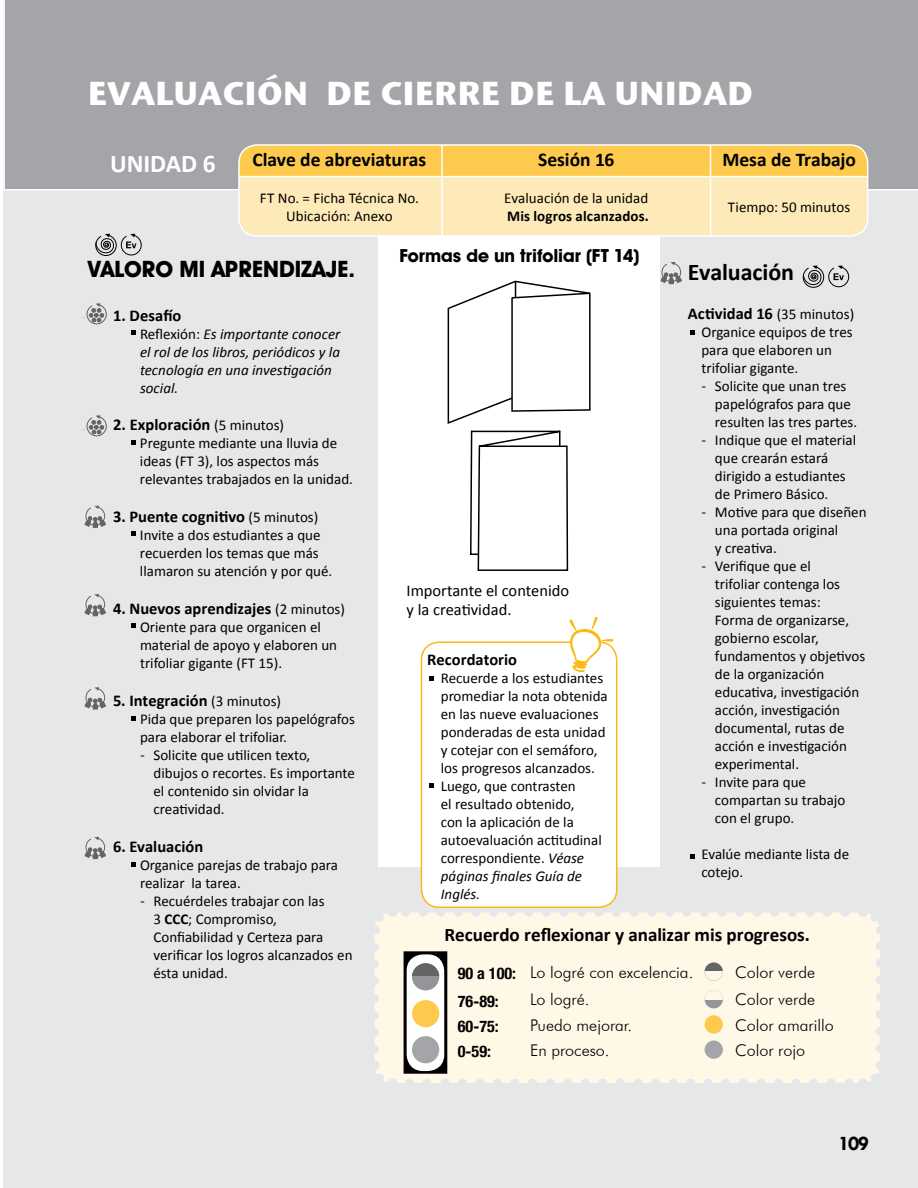
<style>
.page{position:relative;width:918px;height:1188px;background:#fff}
.page>*{position:absolute;margin:0;border:0;box-sizing:border-box;transform-origin:0 0}
.t1{font:700 33px "Stone Sans ITC";color:#fff}
.t2{font:700 25.5px "Calibri";letter-spacing:-.005em;color:#fff}
.t3{font:700 24px "Calibri";letter-spacing:-.005em;color:#000}
.t4{font:700 22.5px "Avant Guard SW";color:#000}
.t5{font:700 21px "Tw Cen";color:#000}
.t6{font:700 19.5px "Calibri";color:#000}
.t7{font:700 19.05px "Calibri";color:#000}
.t8{font:700 18px "Avant Guard SW";letter-spacing:-.005em;color:#000}
.t9{font:700 16.5px "Calibri";color:#000}
.t10{font:16.5px/19.8px "Calibri";color:#000}
.t11{font:300 16.2px "Futura BT";color:#000}
.t12{font:700 condensed 16.2px "Helvetica Neue";color:#000}
.t13{font:15px/18px "Calibri";color:#000}
.t14{font:italic 15px/18px "Calibri";letter-spacing:.005em;color:#000}
.t15{font:700 15px "Calibri";letter-spacing:.005em;color:#000}
.s1{font-style:normal}
.s2{font-weight:400;font-size:15px}
.s3{font-family:"Avant Guard SW"}
.s4{font-weight:700}
.s5{font-style:italic}
.s6{font-family:"Helvetica Neue";font-weight:700;font-stretch:condensed}
</style>
<div class="page">
<div style="left:3px;top:0;width:374px;height:1188px;background:#e6e7e8"></div>
<div style="left:661px;top:0;width:257px;height:1188px;background:#e6e7e8"></div>
<div style="left:3px;top:0;width:915px;height:191px;background:#a3a5a8"></div>
<div style="left:142px;top:867px;width:651px;height:321px;background:#e6e7e8"></div>
<svg style="left:131px;top:330px;width:4px;height:5px"></svg>
<svg style="left:131px;top:441px;width:4px;height:4px"></svg>
<svg style="left:131px;top:531px;width:4px;height:5px"></svg>
<svg style="left:131px;top:624px;width:4px;height:4px"></svg>
<svg style="left:131px;top:716px;width:4px;height:4px"></svg>
<svg style="left:131px;top:863px;width:4px;height:4px"></svg>
<svg style="left:691px;top:331px;width:4px;height:4px"></svg>
<svg style="left:691px;top:854px;width:4px;height:4px"></svg>
<svg style="left:239px;top:145px;width:629px;height:89px;background:#fddf95"></svg>
<hr style="left:441px;top:145px;width:2px;height:31px;background:#fff">
<hr style="left:710px;top:145px;width:1px;height:31px;background:#fff">
<hr style="left:239px;top:176px;width:203px;height:1px;background:#fff">
<hr style="left:442px;top:176px;width:269px;height:1px;background:#fff">
<hr style="left:441px;top:177px;width:2px;height:58px;background:#fff">
<hr style="left:711px;top:176px;width:157px;height:1px;background:#fff">
<hr style="left:710px;top:177px;width:1px;height:58px;background:#fff">
<div style="left:238px;top:144px;width:630px;height:93px;border:2px solid #fff;border-radius:18px"></div>
<svg style="left:802px;top:266px;width:48px;height:22px"></svg>
<div style="left:374px;top:912px;width:506px;height:171px;background:#fff8e7;border-radius:18px"></div>
<svg style="left:410px;top:1079px;width:443px;height:4px"></svg>
<svg style="left:401px;top:912px;width:444px;height:5px"></svg>
<svg style="left:374px;top:947px;width:23px;height:136px"></svg>
<svg style="left:862px;top:1061px;width:18px;height:22px"></svg>
<svg style="left:858px;top:912px;width:22px;height:136px"></svg>
<svg style="left:374px;top:912px;width:19px;height:22px"></svg>
<svg style="left:406px;top:953px;width:39px;height:119px"></svg>
<div style="left:404px;top:951px;width:43px;height:123px;border:1px solid #000"></div>
<div style="left:407px;top:954px;width:37px;height:117px;background:#fff;border-radius:16px"></div>
<div style="left:412px;top:1036px;width:27px;height:27px;background:#a3a5a8;border-radius:50%"></div>
<div style="left:412px;top:1000px;width:27px;height:27px;background:#feca4e;border-radius:50%"></div>
<div style="left:412px;top:963px;width:27px;height:27px;background:#939598;border-radius:50%"></div>
<svg style="left:412px;top:963px;width:27px;height:13px"></svg>
<svg style="left:705px;top:962px;width:18px;height:19px"></svg>
<div style="left:705px;top:972px;width:18px;height:9px;background:#fff8e7"></div>
<div style="left:705px;top:990px;width:18px;height:18px;background:#939598;border-radius:50%"></div>
<div style="left:705px;top:990px;width:18px;height:10px;background:#fff8e7"></div>
<div style="left:705px;top:1015px;width:18px;height:19px;background:#feca4e;border-radius:50%"></div>
<div style="left:705px;top:1041px;width:18px;height:18px;background:#a3a5a8;border-radius:50%"></div>
<div style="left:421px;top:642px;width:196px;height:265px;background:#fff;border-radius:18px"></div>
<div style="left:421px;top:641px;width:196px;height:267px;border:2px solid #fdb913;border-radius:18px"></div>
<svg style="left:569px;top:616px;width:45px;height:56px"></svg>
<svg style="left:430px;top:676px;width:4px;height:5px"></svg>
<svg style="left:430px;top:783px;width:4px;height:5px"></svg>
<svg style="left:84px;top:415px;width:23px;height:22px"></svg>
<svg style="left:84px;top:303px;width:23px;height:22px"></svg>
<svg style="left:85px;top:506px;width:21px;height:22px"></svg>
<svg style="left:85px;top:594px;width:21px;height:23px"></svg>
<svg style="left:85px;top:687px;width:21px;height:23px"></svg>
<svg style="left:85px;top:837px;width:21px;height:22px"></svg>
<svg style="left:661px;top:262px;width:21px;height:22px"></svg>
<svg style="left:447px;top:280px;width:144px;height:291px"></svg>
<svg style="left:95px;top:234px;width:47px;height:22px"></svg>
<h1 class="t1" style="left:88px;top:64px;width:667px">EVALUACIÓN DE CI ERRE DE LA UNI DAD</h1>
<h2 class="t2" style="left:110px;top:148px;width:107px">UNIDAD 6</h2>
<h3 class="t6" style="left:253px;top:147px;width:175px">Clave de abreviaturas</h3>
<h3 class="t6" style="left:538px;top:147px;width:78px">Sesión 16</h3>
<h3 class="t6" style="left:722px;top:147px;width:135px">Mesa de Trabajo</h3>
<p class="t13" style="left:260px;top:189px;width:161px;text-align:center">FT No. = Ficha Técnica No.<br>Ubicación: Anexo</p>
<p class="t13" style="left:504px;top:189px;width:145px">Evaluación de la unidad</p>
<p class="t13" style="left:728px;top:198px;width:124px">Tiempo: 50 minutos</p>
<p class="t15" style="left:507px;top:206px;width:143px">Mis logros alcanzados.</p>
<h3 class="t4" style="left:88px;top:255px;width:269px">Valoro mi aprendizaje.</h3>
<p class="t9" style="left:113px;top:305px;width:70px">1. Desafío</p>
<p class="t14" style="left:140px;top:324px;width:202px"><span class="s1">Reflexión:</span> Es importante conocer el rol de los libros, periódicos y la tecnología en una investigación social.</p>
<p class="t9" style="left:113px;top:414px;width:173px">2. Exploración <span class="s2">(5 minutos)</span></p>
<p class="t13" style="left:140px;top:435px;width:215px">Pregunte mediante una lluvia de ideas (FT 3), los aspectos más relevantes trabajados en la unidad.</p>
<p class="t9" style="left:113px;top:506px;width:207px">3. Puente cognitivo <span class="s2">(5 minutos)</span></p>
<p class="t13" style="left:140px;top:526px;width:194px">Invite a dos estudiantes a que recuerden los temas que más llamaron su atención y por qué.</p>
<p class="t9" style="left:113px;top:598px;width:234px">4. Nuevos aprendizajes <span class="s2">(2 minutos)</span></p>
<p class="t13" style="left:140px;top:618px;width:199px">Oriente para que organicen el material de apoyo y elaboren un trifoliar gigante (FT 15).</p>
<p class="t9" style="left:113px;top:690px;width:170px">5. Integración <span class="s2">(3 minutos)</span></p>
<p class="t13" style="left:140px;top:710px;width:216px">Pida que preparen los papelógrafos para elaborar el trifoliar.</p>
<p class="t13" style="left:154px;top:746px;width:203px;text-indent:-14px"><span class="s3">-</span> Solicite que utilicen texto, dibujos o recortes. Es importante el contenido sin olvidar la creatividad.</p>
<p class="t9" style="left:113px;top:836px;width:92px">6. Evaluación</p>
<p class="t13" style="left:140px;top:856px;width:200px">Organice parejas de trabajo para realizar la tarea.</p>
<p class="t13" style="left:154px;top:892px;width:201px;text-indent:-14px"><span class="s3">-</span> Recuérdeles trabajar con las<br>3 <span class="s4">CCC</span>; Compromiso,<br>Confiabilidad y Certeza para verificar los logros alcanzados en ésta unidad.</p>
<p class="t8" style="left:399px;top:245px;width:241px">Formas de un trifoliar (FT 14)</p>
<p class="t10" style="left:407px;top:580px;width:164px">Importante el contenido y la creatividad.</p>
<p class="t9" style="left:427px;top:649px;width:91px">Recordatorio</p>
<p class="t13" style="left:441px;top:669px;width:169px">Recuerde a los estudiantes promediar la nota obtenida en las nueve evaluaciones ponderadas de esta unidad y cotejar con el semáforo, los progresos alcanzados.<br>Luego, que contrasten<br>el resultado obtenido,<br>con la aplicación de la autoevaluación actitudinal correspondiente. <span class="s5">Véase páginas finales Guía de<br>Inglés.</span></p>
<h3 class="t3" style="left:688px;top:257px;width:108px">Evaluación</h3>
<p class="t9" style="left:688px;top:303px;width:168px">Actividad 16 <span class="s2">(35 minutos)</span></p>
<p class="t13" style="left:701px;top:324px;width:153px">Organice equipos de tres para que elaboren un trifoliar gigante.</p>
<p class="t13" style="left:715px;top:378px;width:144px;text-indent:-14px"><span class="s3">-</span> Solicite que unan tres papelógrafos para que resulten las tres partes.</p>
<p class="t13" style="left:715px;top:432px;width:143px;text-indent:-14px"><span class="s3">-</span> Indique que el material que crearán estará dirigido a estudiantes de Primero Básico.</p>
<p class="t13" style="left:715px;top:504px;width:153px;text-indent:-14px"><span class="s3">-</span> Motive para que diseñen una portada original<br>y creativa.</p>
<p class="t13" style="left:715px;top:558px;width:152px;text-indent:-14px"><span class="s3">-</span> Verifique que el<br>trifoliar contenga los siguientes temas:<br>Forma de organizarse, gobierno escolar, fundamentos y objetivos de la organización educativa, investigación acción, investigación documental, rutas de acción e investigación experimental.</p>
<p class="t13" style="left:715px;top:774px;width:132px;text-indent:-14px"><span class="s3">-</span> Invite para que compartan su trabajo con el grupo.</p>
<p class="t13" style="left:701px;top:846px;width:149px">Evalúe mediante lista de cotejo.</p>
<p class="t7" style="left:445px;top:922px;width:367px">Recuerdo reflexionar y analizar mis progresos.</p>
<p class="t11" style="left:458px;top:962px;width:237px"><span class="s6">90 a 100:</span> Lo logré con excelencia.</p>
<p class="t11" style="left:735px;top:962px;width:81px">Color verde</p>
<p class="t12" style="left:458px;top:991px;width:42px">76-89:</p>
<p class="t11" style="left:530px;top:990px;width:61px">Lo logré.</p>
<p class="t11" style="left:735px;top:990px;width:81px">Color verde</p>
<p class="t12" style="left:458px;top:1017px;width:42px">60-75:</p>
<p class="t11" style="left:530px;top:1015px;width:104px">Puedo mejorar.</p>
<p class="t11" style="left:735px;top:1015px;width:100px">Color amarillo</p>
<p class="t12" style="left:458px;top:1042px;width:35px">0-59:</p>
<p class="t11" style="left:530px;top:1040px;width:81px">En proceso.</p>
<p class="t11" style="left:735px;top:1040px;width:71px">Color rojo</p>
<h3 class="t5" style="left:839px;top:1131px;width:32px">109</h3>
</div>
